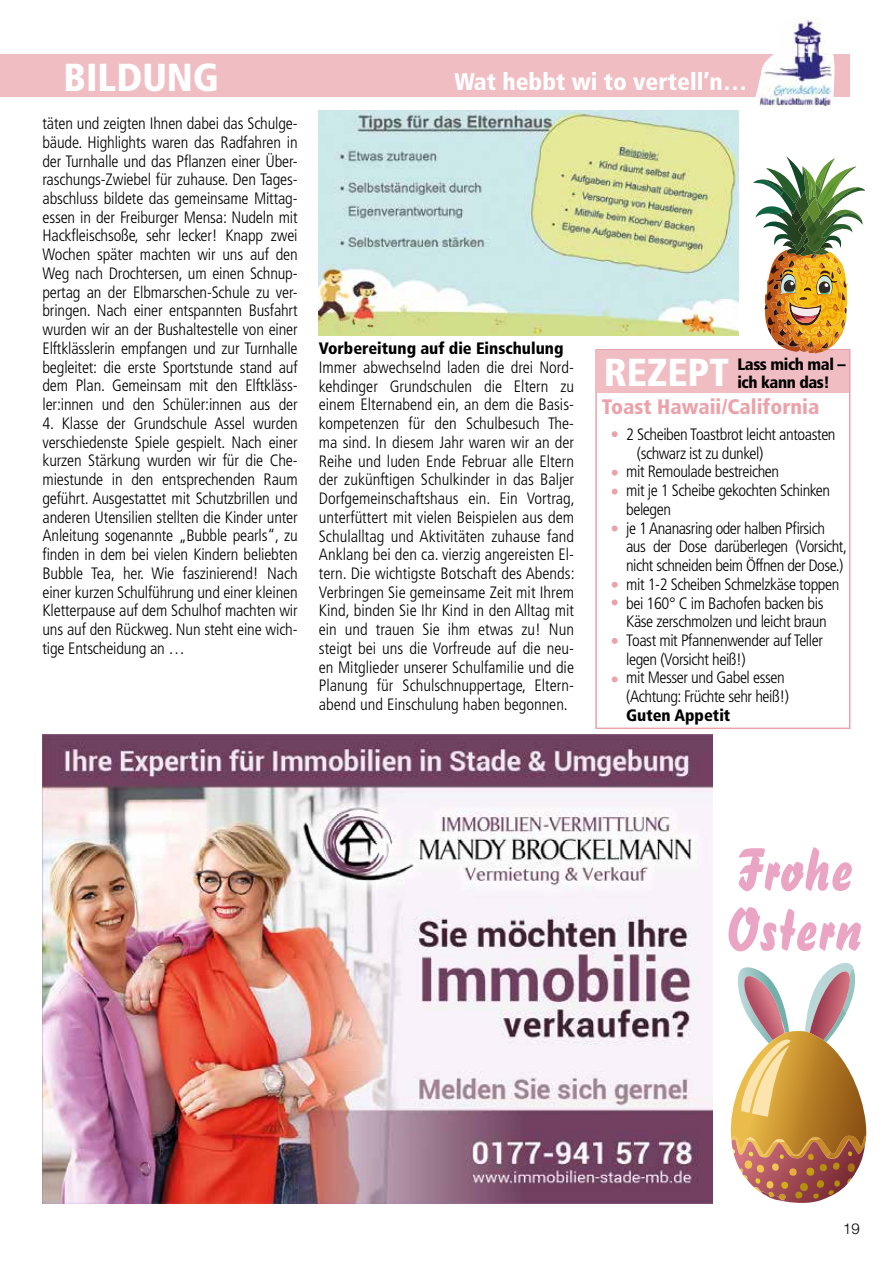
<style>
.page{position:relative;width:893px;height:1263px;background:#fff}
.page>*{position:absolute;margin:0;border:0;box-sizing:border-box;transform-origin:0 0}
.t1{font:60px/60px "Brush 738 BT Regular A";color:#eaa5c5}
.t2{font:900 condensed 39px "Frutiger";color:#fff}
.t3{font:900 condensed 24px "Frutiger";color:#fff}
.t4{font:900 condensed 21px "Frutiger";color:#eba2aa}
.t5{font:300 condensed 16.5px/18.8px "Frutiger LT Std";letter-spacing:-.025em;color:#000;text-align:justify}
.t6{font:900 condensed 16.5px "Frutiger";color:#000}
.t7{font:900 condensed 16.5px/18.8px "Frutiger";letter-spacing:-.025em;color:#000}
.t8{font:300 15px "Helvetica Neue LT Std";color:#000}
</style>
<div class="page">
<div style="left:0;top:54px;width:850px;height:43px;background:#f0bdc3"></div>
<svg style="left:755px;top:54px;width:80px;height:43px"></svg>
<img style="left:758px;top:18px;width:75px;height:88px">
<img style="left:319px;top:110px;width:420px;height:225px">
<img style="left:43px;top:734px;width:670px;height:469px">
<svg style="left:730px;top:963px;width:137px;height:240px"></svg>
<div style="left:595px;top:349px;width:255px;height:380px;border:2px solid #eba2aa"></div>
<div style="left:595px;top:350px;width:254px;height:43px;background:#f0bdc3"></div>
<svg style="left:612px;top:431px;width:6px;height:6px"></svg>
<svg style="left:612px;top:470px;width:6px;height:6px"></svg>
<svg style="left:612px;top:489px;width:6px;height:6px"></svg>
<svg style="left:612px;top:525px;width:6px;height:6px"></svg>
<svg style="left:612px;top:582px;width:6px;height:6px"></svg>
<svg style="left:612px;top:599px;width:6px;height:6px"></svg>
<svg style="left:612px;top:638px;width:6px;height:6px"></svg>
<svg style="left:612px;top:676px;width:6px;height:6px"></svg>
<img style="left:753px;top:156px;width:112px;height:197px">
<h2 class="t2" style="left:64px;top:54px;width:157px">BILDUNG</h2>
<h3 class="t3" style="left:454px;top:67px;width:294px">Wat hebbt wi to vertell’n…</h3>
<p class="t5" style="left:43px;top:114px;width:257px">täten und zeigten Ihnen dabei das Schulge&shy;bäude. Highlights waren das Radfahren in der Turnhalle und das Pflanzen einer Über&shy;raschungs-Zwiebel für zuhause. Den Tages&shy;abschluss bildete das gemeinsame Mittag&shy;essen in der Freiburger Mensa: Nudeln mit Hackfleischsoße, sehr lecker! Knapp zwei Wochen später machten wir uns auf den Weg nach Drochtersen, um einen Schnup&shy;pertag an der Elbmarschen-Schule zu ver&shy;bringen. Nach einer entspannten Busfahrt wurden wir an der Bushaltestelle von einer Elftklässlerin empfangen und zur Turnhalle begleitet: die erste Sportstunde stand auf dem Plan. Gemeinsam mit den Elftkläss&shy;ler:innen und den Schüler:innen aus der</p>
<p class="t5" style="left:43px;top:414px;width:257px">4. Klasse der Grundschule Assel wurden verschiedenste Spiele gespielt. Nach einer kurzen Stärkung wurden wir für die Che&shy;miestunde in den entsprechenden Raum geführt. Ausgestattet mit Schutzbrillen und anderen Utensilien stellten die Kinder unter Anleitung sogenannte „Bubble pearls“, zu finden in dem bei vielen Kindern beliebten Bubble Tea, her. Wie faszinierend! Nach einer kurzen Schulführung und einer kleinen Kletterpause auf dem Schulhof machten wir uns auf den Rückweg. Nun steht eine wich&shy;tige Entscheidung an …</p>
<p class="t6" style="left:319px;top:338px;width:246px">Vorbereitung auf die Einschulung</p>
<p class="t5" style="left:319px;top:358px;width:257px">Immer abwechselnd laden die drei Nord&shy;kehdinger Grundschulen die Eltern zu einem Elternabend ein, an dem die Basis&shy;kompetenzen für den Schulbesuch The&shy;ma sind. In diesem Jahr waren wir an der Reihe und luden Ende Februar alle Eltern der zukünftigen Schulkinder in das Baljer Dorfgemeinschaftshaus ein. Ein Vortrag, unterfüttert mit vielen Beispielen aus dem Schulalltag und Aktivitäten zuhause fand Anklang bei den ca. vierzig angereisten El&shy;tern. Die wichtigste Botschaft des Abends:<br>Verbringen Sie gemeinsame Zeit mit Ihrem Kind, binden Sie Ihr Kind in den Alltag mit ein und trauen Sie ihm etwas zu! Nun steigt bei uns die Vorfreude auf die neu&shy;en Mitglieder unserer Schulfamilie und die Planung für Schulschnuppertage, Eltern&shy;abend und Einschulung haben begonnen.</p>
<p class="t7" style="left:737px;top:354px;width:110px">Lass mich mal – ich kann das!</p>
<p class="t4" style="left:602px;top:394px;width:219px">Toast Hawaii/California</p>
<h2 class="t2" style="left:604px;top:349px;width:127px">REZEPT</h2>
<p class="t5" style="left:626px;top:425px;width:211px">2 Scheiben Toastbrot leicht antoasten</p>
<p class="t5" style="left:637px;top:444px;width:128px">(schwarz ist zu dunkel)</p>
<p class="t5" style="left:626px;top:462px;width:155px">mit Remoulade bestreichen</p>
<p class="t5" style="left:626px;top:481px;width:206px">mit je 1 Scheibe gekochten Schinken</p>
<p class="t5" style="left:626px;top:500px;width:46px">belegen</p>
<p class="t5" style="left:626px;top:519px;width:200px">je 1 Ananasring oder halben Pfirsich</p>
<p class="t5" style="left:626px;top:537px;width:222px">aus der Dose darüberlegen (Vorsicht,</p>
<p class="t5" style="left:626px;top:556px;width:219px">nicht schneiden beim Öffnen der Dose.)</p>
<p class="t5" style="left:626px;top:575px;width:215px">mit 1-2 Scheiben Schmelzkäse toppen</p>
<p class="t5" style="left:626px;top:594px;width:199px">bei 160° C im Bachofen backen bis</p>
<p class="t5" style="left:626px;top:612px;width:202px">Käse zerschmolzen und leicht braun</p>
<p class="t5" style="left:626px;top:631px;width:198px">Toast mit Pfannenwender auf Teller</p>
<p class="t5" style="left:626px;top:650px;width:121px">legen (Vorsicht heiß!)</p>
<p class="t5" style="left:626px;top:669px;width:160px">mit Messer und Gabel essen</p>
<p class="t5" style="left:626px;top:687px;width:164px">(Achtung: Früchte sehr heiß!)</p>
<p class="t6" style="left:626px;top:705px;width:106px">Guten Appetit</p>
<h1 class="t1" style="left:726px;top:839px;width:138px">Frohe<br>Ostern</h1>
<p class="t8" style="left:843px;top:1219px;width:18px">19</p>
</div>
